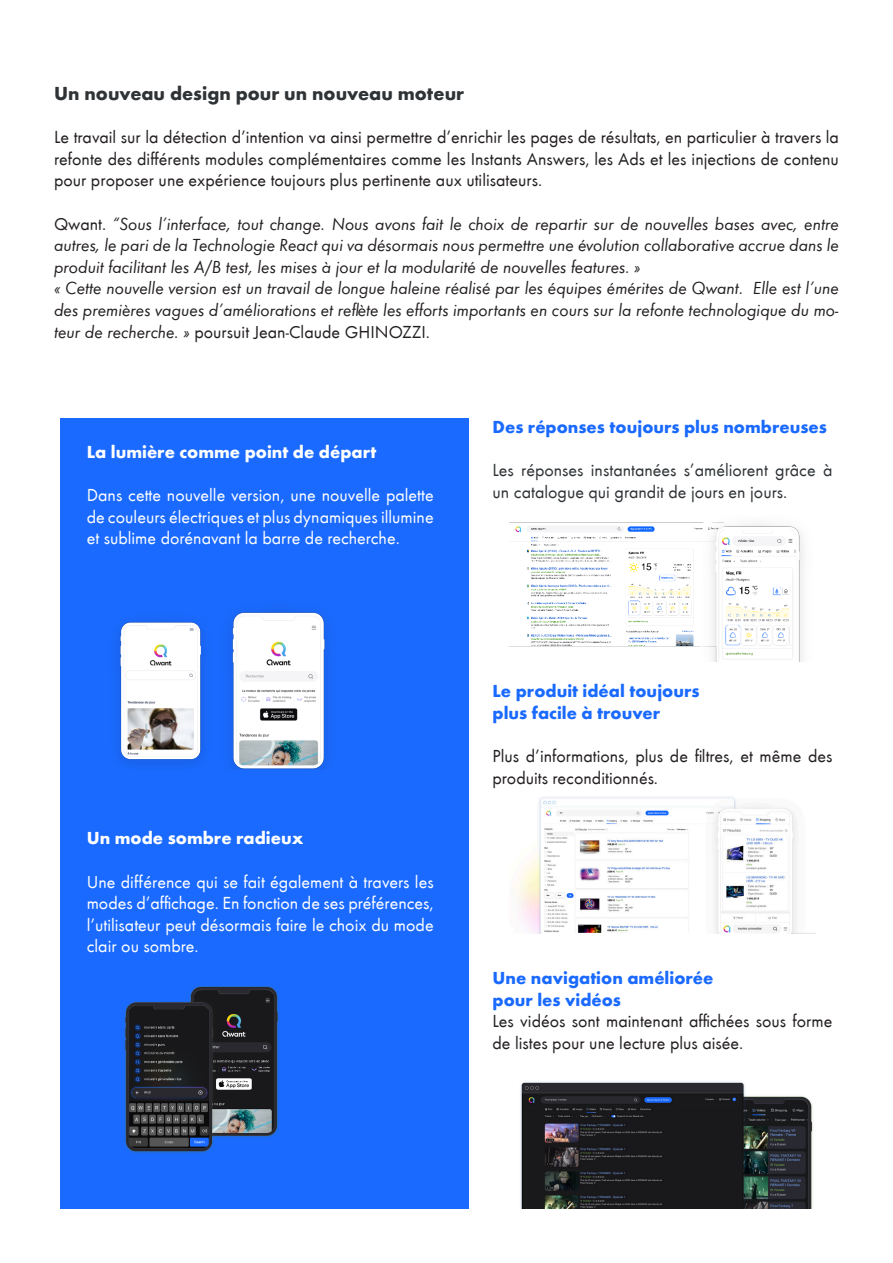
<style>
.page{position:relative;width:893px;height:1263px;background:#fff}
.page>*{position:absolute;margin:0;border:0;box-sizing:border-box;transform-origin:0 0}
.t1{font:700 19.5px "Futura Round";color:#2f3336}
.t2{font:italic 18px/21.6px "Futura Round";color:#231f20}
.t3{font:18px/21.6px "Futura Round";color:#231f20}
.t4{font:18px/21.6px "Futura Round";color:#fff;text-align:justify}
.t5{font:700 18px/21.6px "Futura Round";color:#1a6aff}
.t6{font:18px/21.6px "Futura Round";color:#2f3336}
.t7{font:700 18px "Futura Round";color:#fff}
.s1{font-style:normal}
</style>
<div class="page">
<div style="left:60px;top:419px;width:409px;height:790px;background:#1a6aff"></div>
<img style="left:124px;top:986px;width:155px;height:168px">
<img style="left:509px;top:522px;width:294px;height:140px">
<img style="left:513px;top:797px;width:303px;height:137px">
<img style="left:520px;top:1082px;width:293px;height:127px">
<img style="left:117px;top:610px;width:212px;height:159px">
<p class="t1" style="left:54px;top:78px;width:412px">Un nouveau design pour un nouveau moteur</p>
<p class="t3" style="left:54px;top:125px;width:786px;text-align:justify">Le travail sur la détection d’intention va ainsi permettre d’enrichir les pages de résultats, en particulier à travers la refonte des différents modules complémentaires comme les Instants Answers, les Ads et les injections de contenu pour proposer une expérience toujours plus pertinente aux utilisateurs.</p>
<p class="t2" style="left:54px;top:212px;width:786px"><span class="s1">Qwant.</span> “Sous l’interface, tout change. Nous avons fait le choix de repartir sur de nouvelles bases avec, entre autres, le pari de la Technologie React qui va désormais nous permettre une évolution collaborative accrue dans le produit facilitant les A/B test, les mises à jour et la modularité de nouvelles features. »<br>« Cette nouvelle version est un travail de longue haleine réalisé par les équipes émérites de Qwant. Elle est l’une des premières vagues d’améliorations et reflète les efforts importants en cours sur la refonte technologique du mo&shy;teur de recherche. » <span class="s1">poursuit Jean-Claude GHINOZZI.</span></p>
<p class="t7" style="left:87px;top:438px;width:291px">La lumière comme point de départ</p>
<p class="t4" style="left:87px;top:483px;width:348px">Dans cette nouvelle version, une nouvelle palette de couleurs électriques et plus dynamiques illumine et sublime dorénavant la barre de recherche.</p>
<p class="t7" style="left:87px;top:824px;width:218px">Un mode sombre radieux</p>
<p class="t4" style="left:87px;top:869px;width:348px">Une différence qui se fait également à travers les modes d’affichage. En fonction de ses préférences, l’utilisateur peut désormais faire le choix du mode clair ou sombre.</p>
<p class="t5" style="left:492px;top:415px;width:336px">Des réponses toujours plus nombreuses</p>
<p class="t6" style="left:492px;top:458px;width:341px">Les réponses instantanées s’améliorent grâce à un catalogue qui grandit de jours en jours.</p>
<p class="t5" style="left:492px;top:679px;width:208px">Le produit idéal toujours plus facile à trouver</p>
<p class="t3" style="left:492px;top:744px;width:341px">Plus d’informations, plus de filtres, et même des produits reconditionnés.</p>
<p class="t5" style="left:492px;top:966px;width:222px">Une navigation améliorée pour les vidéos</p>
<p class="t3" style="left:492px;top:1009px;width:341px">Les vidéos sont maintenant affichées sous forme de listes pour une lecture plus aisée.</p>
</div>
